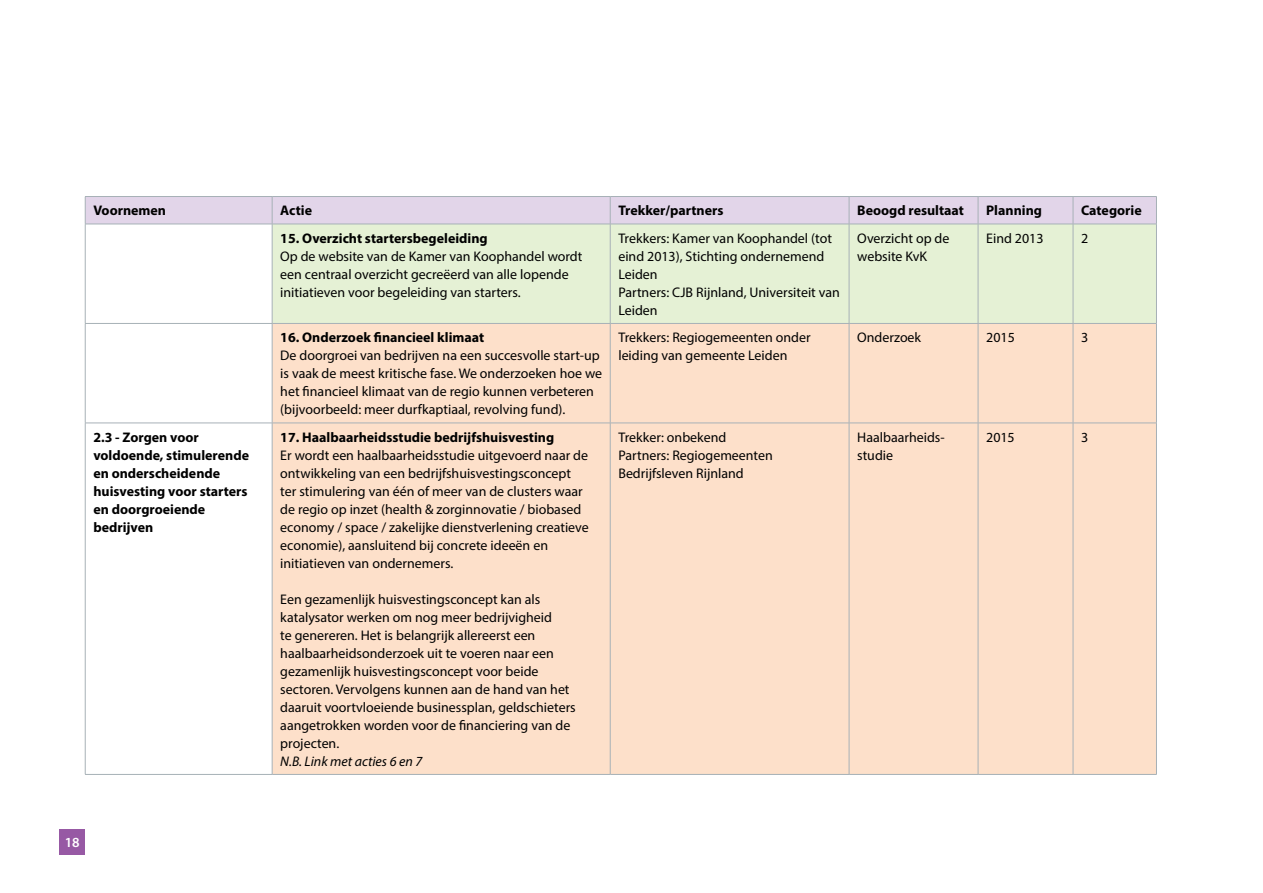
<style>
.page{position:relative;width:1263px;height:893px;background:#fff}
.page>*{position:absolute;margin:0;border:0;box-sizing:border-box;transform-origin:0 0}
.t1{font:13.95px/18px "Myriad Pro";color:#000}
.t2{font:700 13.95px/18px "Myriad Pro";color:#000}
.t3{font:italic 13.95px "Myriad Pro";color:#000}
.t4{font:600 13.95px "Myriad Pro";color:#fff}
</style>
<div class="page">
<div style="left:60px;top:829px;width:25px;height:26px;background:#9759a4"></div>
<div style="left:273px;top:225px;width:883px;height:98px;background:#e5f1d5"></div>
<div style="left:273px;top:324px;width:883px;height:450px;background:#fde0ca"></div>
<hr style="left:85px;top:224px;width:1px;height:99px;background:#a7b1b7">
<hr style="left:272px;top:224px;width:1px;height:99px;background:#a7b1b7">
<hr style="left:610px;top:224px;width:1px;height:99px;background:#a7b1b7">
<hr style="left:849px;top:224px;width:1px;height:99px;background:#a7b1b7">
<hr style="left:978px;top:224px;width:1px;height:99px;background:#a7b1b7">
<hr style="left:1073px;top:224px;width:1px;height:99px;background:#a7b1b7">
<hr style="left:1156px;top:224px;width:1px;height:99px;background:#a7b1b7">
<hr style="left:85px;top:323px;width:187px;height:1px;background:#a7b1b7">
<hr style="left:85px;top:324px;width:1px;height:99px;background:#a7b1b7">
<hr style="left:272px;top:323px;width:338px;height:1px;background:#a7b1b7">
<hr style="left:272px;top:324px;width:1px;height:99px;background:#a7b1b7">
<hr style="left:610px;top:323px;width:239px;height:1px;background:#a7b1b7">
<hr style="left:610px;top:324px;width:1px;height:99px;background:#a7b1b7">
<hr style="left:849px;top:323px;width:129px;height:1px;background:#a7b1b7">
<hr style="left:849px;top:324px;width:1px;height:99px;background:#a7b1b7">
<hr style="left:978px;top:323px;width:95px;height:1px;background:#a7b1b7">
<hr style="left:978px;top:324px;width:1px;height:99px;background:#a7b1b7">
<hr style="left:1073px;top:323px;width:84px;height:1px;background:#a7b1b7">
<hr style="left:1073px;top:324px;width:1px;height:99px;background:#a7b1b7">
<hr style="left:1156px;top:324px;width:1px;height:99px;background:#a7b1b7">
<hr style="left:85px;top:423px;width:187px;height:1px;background:#a7b1b7">
<hr style="left:85px;top:423px;width:1px;height:351px;background:#a7b1b7">
<hr style="left:272px;top:423px;width:338px;height:1px;background:#a7b1b7">
<hr style="left:272px;top:423px;width:1px;height:351px;background:#a7b1b7">
<hr style="left:610px;top:423px;width:239px;height:1px;background:#a7b1b7">
<hr style="left:610px;top:423px;width:1px;height:351px;background:#a7b1b7">
<hr style="left:849px;top:423px;width:129px;height:1px;background:#a7b1b7">
<hr style="left:849px;top:423px;width:1px;height:351px;background:#a7b1b7">
<hr style="left:978px;top:423px;width:95px;height:1px;background:#a7b1b7">
<hr style="left:978px;top:423px;width:1px;height:351px;background:#a7b1b7">
<hr style="left:1073px;top:423px;width:84px;height:1px;background:#a7b1b7">
<hr style="left:1073px;top:423px;width:1px;height:351px;background:#a7b1b7">
<hr style="left:1156px;top:423px;width:1px;height:351px;background:#a7b1b7">
<hr style="left:85px;top:774px;width:187px;height:1px;background:#a7b1b7">
<hr style="left:272px;top:774px;width:338px;height:1px;background:#a7b1b7">
<hr style="left:610px;top:774px;width:239px;height:1px;background:#a7b1b7">
<hr style="left:849px;top:774px;width:129px;height:1px;background:#a7b1b7">
<hr style="left:978px;top:774px;width:95px;height:1px;background:#a7b1b7">
<hr style="left:1073px;top:774px;width:84px;height:1px;background:#a7b1b7">
<svg style="left:85px;top:196px;width:1072px;height:28px;background:#ded2e5"></svg>
<hr style="left:85px;top:224px;width:187px;height:1px;background:#a7b1b7">
<hr style="left:272px;top:224px;width:338px;height:1px;background:#a7b1b7">
<hr style="left:610px;top:224px;width:239px;height:1px;background:#a7b1b7">
<hr style="left:849px;top:224px;width:129px;height:1px;background:#a7b1b7">
<hr style="left:978px;top:224px;width:95px;height:1px;background:#a7b1b7">
<hr style="left:1073px;top:224px;width:84px;height:1px;background:#a7b1b7">
<p class="t2" style="left:93px;top:201px;width:74px">Voornemen</p>
<p class="t2" style="left:280px;top:201px;width:33px">Actie</p>
<p class="t2" style="left:618px;top:201px;width:107px">Trekker/partners</p>
<p class="t2" style="left:857px;top:201px;width:108px">Beoogd resultaat</p>
<p class="t2" style="left:986px;top:201px;width:57px">Planning</p>
<p class="t2" style="left:1081px;top:201px;width:62px">Categorie</p>
<p class="t2" style="left:280px;top:229px;width:209px">15. Overzicht startersbegeleiding</p>
<p class="t1" style="left:280px;top:247px;width:304px">Op de website van de Kamer van Koophandel wordt een centraal overzicht gecreëerd van alle lopende initiatieven voor begeleiding van starters.</p>
<p class="t1" style="left:618px;top:229px;width:223px">Trekkers: Kamer van Koophandel (tot eind 2013), Stichting ondernemend<br>Leiden<br>Partners: CJB Rijnland, Universiteit van<br>Leiden</p>
<p class="t1" style="left:857px;top:229px;width:94px">Overzicht op de website KvK</p>
<p class="t1" style="left:986px;top:229px;width:59px">Eind 2013</p>
<p class="t1" style="left:1081px;top:229px;width:9px">2</p>
<p class="t2" style="left:280px;top:328px;width:206px">16. Onderzoek financieel klimaat</p>
<p class="t1" style="left:280px;top:346px;width:323px">De doorgroei van bedrijven na een succesvolle start-up is vaak de meest kritische fase. We onderzoeken hoe we het financieel klimaat van de regio kunnen verbeteren (bijvoorbeeld: meer durfkaptiaal, revolving fund).</p>
<p class="t2" style="left:93px;top:428px;width:157px">2.3 - Zorgen voor voldoende, stimulerende en onderscheidende huisvesting voor starters en doorgroeiende bedrijven</p>
<p class="t2" style="left:280px;top:428px;width:275px">17. Haalbaarheidsstudie bedrijfshuisvesting</p>
<p class="t1" style="left:280px;top:446px;width:310px">Er wordt een haalbaarheidsstudie uitgevoerd naar de ontwikkeling van een bedrijfshuisvestingsconcept ter stimulering van één of meer van de clusters waar de regio op inzet (health &amp; zorginnovatie / biobased economy / space / zakelijke dienstverlening creatieve economie), aansluitend bij concrete ideeën en initiatieven van ondernemers.</p>
<p class="t1" style="left:280px;top:590px;width:297px">Een gezamenlijk huisvestingsconcept kan als katalysator werken om nog meer bedrijvigheid<br>te genereren. Het is belangrijk allereerst een haalbaarheidsonderzoek uit te voeren naar een gezamenlijk huisvestingsconcept voor beide sectoren. Vervolgens kunnen aan de hand van het daaruit voortvloeiende businessplan, geldschieters aangetrokken worden voor de financiering van de projecten.</p>
<p class="t3" style="left:280px;top:752px;width:143px">N.B. Link met acties 6 en 7</p>
<p class="t1" style="left:618px;top:328px;width:194px">Trekkers: Regiogemeenten onder leiding van gemeente Leiden</p>
<p class="t1" style="left:857px;top:328px;width:65px">Onderzoek</p>
<p class="t1" style="left:986px;top:328px;width:30px">2015</p>
<p class="t1" style="left:1081px;top:328px;width:9px">3</p>
<p class="t1" style="left:618px;top:428px;width:156px">Trekker: onbekend<br>Partners: Regiogemeenten<br>Bedrijfsleven Rijnland</p>
<p class="t1" style="left:857px;top:428px;width:89px">Haalbaarheids&shy;studie</p>
<p class="t1" style="left:986px;top:428px;width:30px">2015</p>
<p class="t1" style="left:1081px;top:428px;width:9px">3</p>
<p class="t4" style="left:65px;top:834px;width:16px">18</p>
</div>
